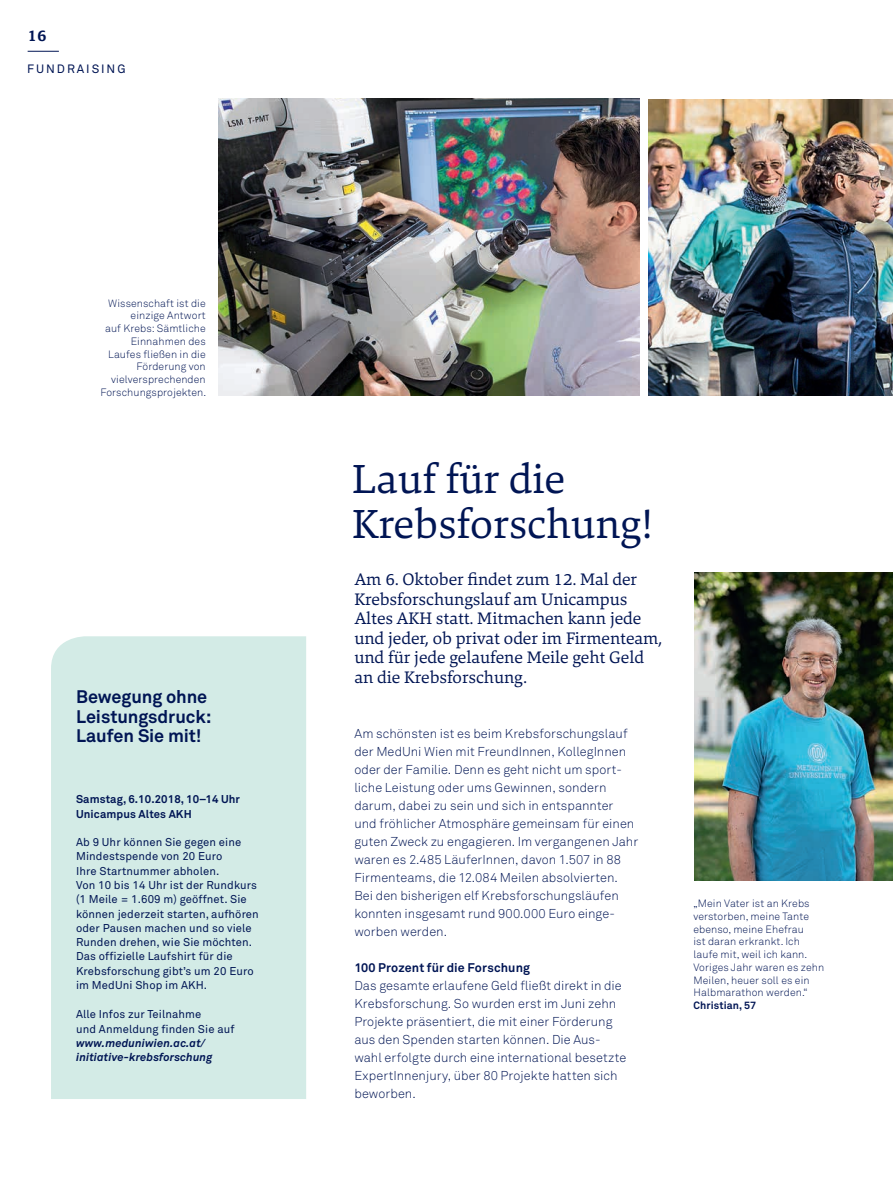
<style>
.page{position:relative;width:893px;height:1191px;background:#fff}
.page>*{position:absolute;margin:0;border:0;box-sizing:border-box;transform-origin:0 0}
.t1{font:42px/45px "Danton";color:#001554}
.t2{font:700 18px/19.5px "Akkurat Pro";letter-spacing:-.005em;color:#001554}
.t3{font:17.25px/19.5px "Danton";color:#001554}
.t4{font:700 16.5px "Danton";color:#001554}
.t5{font:300 12.75px/18px "Akkurat Pro";letter-spacing:.005em;color:#001554}
.t6{font:700 12.45px "Akkurat Pro";letter-spacing:.01em;color:#001554}
.t7{font:12px "Akkurat Pro";letter-spacing:.16em;color:#001554}
.t8{font:11.25px/14.2px "Akkurat Pro";letter-spacing:.01em;color:#001554}
.t9{font:italic 700 11.25px/14.2px "Akkurat Pro";letter-spacing:.01em;color:#001554}
.t10{font:700 11.25px/14.2px "Akkurat Pro";letter-spacing:.01em;color:#001554}
.t11{font:300 10.5px/12.8px "Akkurat Pro";letter-spacing:.01em;color:#001554;text-align:right}
.t12{font:700 10.5px "Akkurat Pro";letter-spacing:.01em;color:#001554}
</style>
<div class="page">
<hr style="left:28px;top:51px;width:31px;height:1px;background:#001554">
<img style="left:694px;top:572px;width:199px;height:308px">
<img style="left:648px;top:100px;width:245px;height:296px">
<div style="left:51px;top:636px;width:255px;height:463px;background:#d3ebe6"></div>
<img style="left:219px;top:99px;width:421px;height:297px">
<p class="t4" style="left:28px;top:25px;width:21px">16</p>
<p class="t7" style="left:27px;top:62px;width:100px">FUNDRAISING</p>
<p class="t11" style="left:100px;top:297px;width:107px">Wissenschaft ist die einzige Antwort<br>auf Krebs: Sämtliche<br>Einnahmen des<br>Laufes fließen in die<br>Förderung von vielversprechenden<br>Forschungsprojekten.</p>
<h2 class="t2" style="left:76px;top:687px;width:137px">Bewegung ohne<br>Leistungsdruck:<br>Laufen Sie mit!</h2>
<p class="t10" style="left:76px;top:792px;width:165px">Samstag, 6.10.2018, 10–14 Uhr<br>Unicampus Altes AKH</p>
<p class="t8" style="left:76px;top:835px;width:184px">Ab 9 Uhr können Sie gegen eine<br>Mindestspende von 20 Euro<br>Ihre Startnummer abholen.<br>Von 10 bis 14 Uhr ist der Rundkurs (1 Meile = 1.609 m) geöffnet. Sie können jederzeit starten, aufhören oder Pausen machen und so viele<br>Runden drehen, wie Sie möchten.<br>Das offizielle Laufshirt für die<br>Krebsforschung gibt’s um 20 Euro im MedUni Shop im AKH.</p>
<p class="t8" style="left:76px;top:1007px;width:160px">Alle Infos zur Teilnahme<br>und -Anmeldung finden Sie auf</p>
<p class="t9" style="left:76px;top:1035px;width:138px">www.meduniwien.ac.at/ initiative-krebsforschung</p>
<h1 class="t1" style="left:352px;top:456px;width:302px">Lauf für die<br>Krebsforschung!</h1>
<h3 class="t3" style="left:354px;top:569px;width:309px">Am 6. Oktober findet zum 12. Mal der Krebsforschungslauf am Unicampus Altes AKH statt. Mitmachen kann jede und jeder, ob privat oder im Firmenteam, und für jede gelaufene Meile geht Geld an die Krebsforschung.</h3>
<p class="t5" style="left:354px;top:725px;width:285px">Am schönsten ist es beim Krebsforschungslauf der MedUni Wien mit FreundInnen, KollegInnen oder der Familie. Denn es geht nicht um sport&shy;liche Leistung oder ums Gewinnen, sondern darum, dabei zu sein und sich in entspannter und fröhlicher Atmosphäre gemeinsam für einen guten Zweck zu engagieren. Im vergangenen Jahr waren es 2.485 LäuferInnen, davon 1.507 in 88<br>Firmenteams, die 12.084 Meilen absolvierten.<br>Bei den bisherigen elf Krebsforschungsläufen konnten insgesamt rund 900.000 Euro einge&shy;worben werden.</p>
<p class="t6" style="left:354px;top:960px;width:177px">100 Prozent für die Forschung</p>
<p class="t5" style="left:354px;top:977px;width:273px">Das gesamte erlaufene Geld fließt direkt in die Krebsforschung. So wurden erst im Juni zehn Projekte präsentiert, die mit einer Förderung aus den Spenden starten können. Die Aus&shy;wahl erfolgte durch eine international besetzte ExpertInnenjury, über 80 Projekte hatten sich beworben.</p>
<p class="t11" style="left:693px;top:897px;width:132px;text-align:left">„Mein Vater ist an Krebs verstorben, meine Tante ebenso, meine Ehefrau<br>ist daran erkrankt. Ich laufe mit, weil ich kann.<br>Voriges Jahr waren es zehn<br>Meilen, heuer soll es ein<br>Halbmarathon werden.“</p>
<p class="t12" style="left:693px;top:999px;width:64px">Christian, 57</p>
</div>
